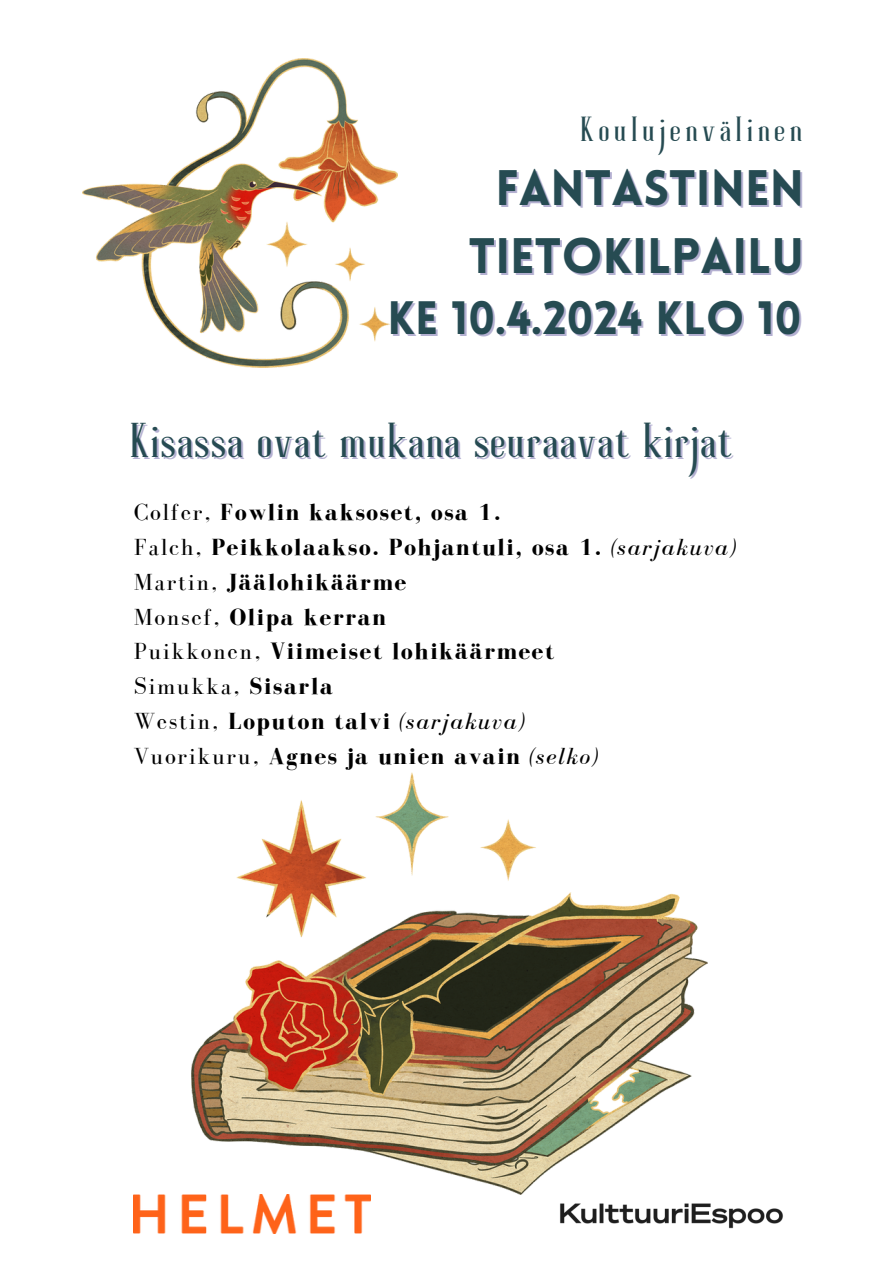
<style>
.page{position:relative;width:893px;height:1264px;background:#fff}
.page>*{position:absolute;margin:0;border:0;box-sizing:border-box;transform-origin:0 0}
.t1{font:900 48.75px "Lovelo";color:#264b52}
.t2{font:900 45.75px "Lovelo";color:#264b52}
.t3{font:44.25px "Roller Coaster";letter-spacing:.06em;color:#264b52}
.t4{font:31.5px "Roller Coaster";letter-spacing:.165em;color:#264b52}
.t5{font:700 24px "Bodoni FLF";letter-spacing:.07em;color:#000}
.t6{font:24px "Bodoni FLF";letter-spacing:.07em;color:#000}
.s1{font-weight:400}
.s2{font-weight:400;font-style:italic}
.s3{font-weight:700}
</style>
<div class="page">
<img style="left:192px;top:772px;width:515px;height:422px">
<img style="left:83px;top:58px;width:315px;height:309px">
<img style="left:134px;top:1194px;width:236px;height:39px">
<img style="left:539px;top:1184px;width:244px;height:45px">
<p class="t4" style="left:581px;top:117px;width:222px">Koulujenvälinen</p>
<p class="t1" style="left:495px;top:168px;width:310px">FANTASTINEN</p>
<p class="t1" style="left:468px;top:236px;width:337px">TIETOKILPAILU</p>
<p class="t2" style="left:387px;top:300px;width:416px">KE 10.4.2024 KLO 10</p>
<p class="t3" style="left:131px;top:424px;width:602px">Kisassa ovat mukana seuraavat kirjat</p>
<p class="t5" style="left:134px;top:499px;width:368px"><span class="s1">Colfer,</span> Fowlin kaksoset, osa 1.</p>
<p class="t5" style="left:134px;top:534px;width:604px"><span class="s1">Falch,</span> Peikkolaakso. Pohjantuli, osa 1. <span class="s2">(sarjakuva)</span></p>
<p class="t5" style="left:134px;top:568px;width:274px"><span class="s1">Martin,</span> Jäälohikäärme</p>
<p class="t5" style="left:134px;top:603px;width:254px"><span class="s1">Monsef,</span> Olipa kerran</p>
<p class="t5" style="left:134px;top:638px;width:422px"><span class="s1">Puikkonen,</span> Viimeiset lohikäärmeet</p>
<p class="t6" style="left:134px;top:673px;width:201px">Simukka, <span class="s3">Sisarla</span></p>
<p class="t5" style="left:134px;top:708px;width:392px"><span class="s1">Westin,</span> Loputon talvi <span class="s2">(sarjakuva)</span></p>
<p class="t5" style="left:134px;top:743px;width:466px"><span class="s1">Vuorikuru,</span> Agnes ja unien avain <span class="s2">(selko)</span></p>
</div>
